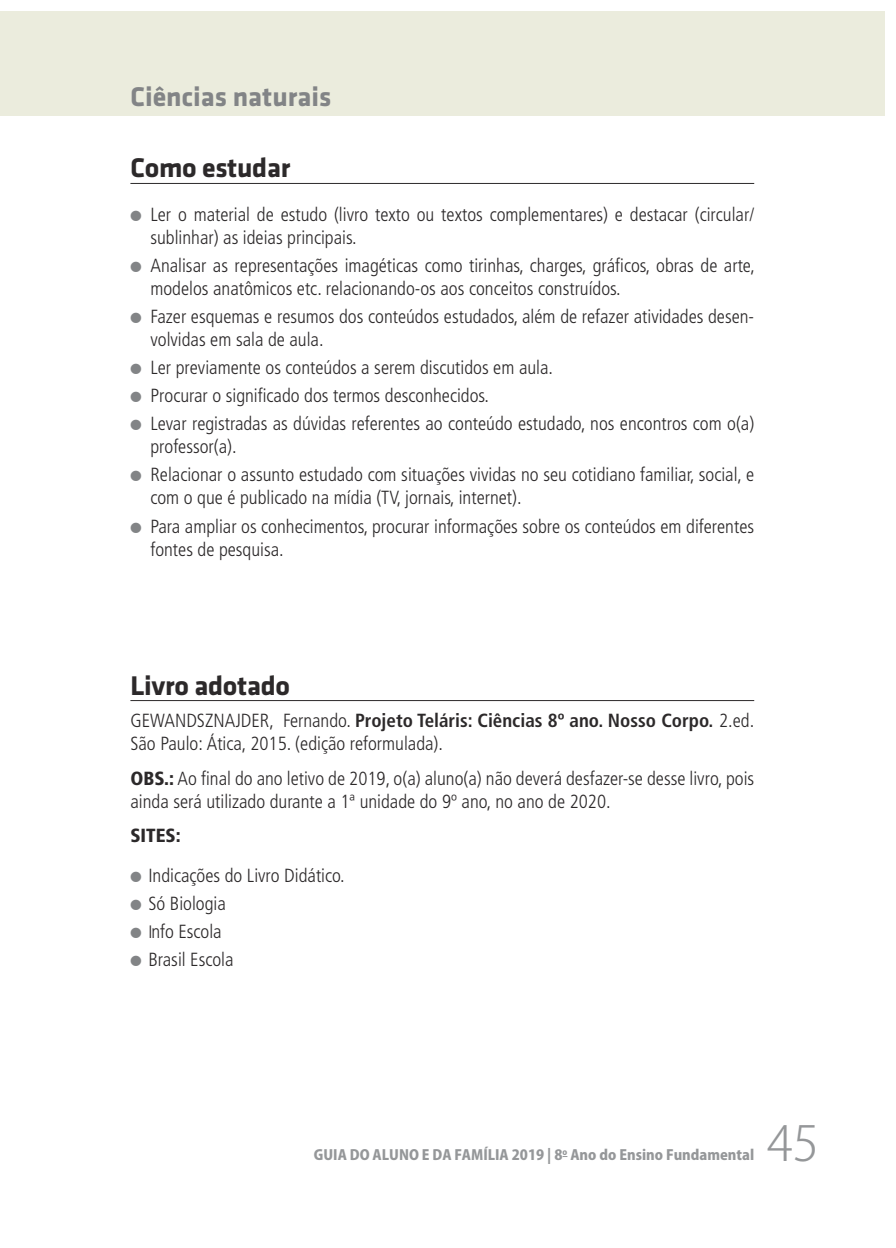
<style>
.page{position:relative;width:896px;height:1248px;background:#fff}
.page>*{position:absolute;margin:0;border:0;box-sizing:border-box;transform-origin:0 0}
.t1{font:300 48px "Koz Go Pro";color:#959799}
.t2{font:700 28px "Klavika";letter-spacing:-.01em;color:#2c292a}
.t3{font:700 28px "Klavika";color:#828486}
.t4{font:300 condensed 19px/28px "Frutiger";color:#2c292a}
.t5{font:800 14px "Koz Go Pro";color:#959799}
.s1{font-family:"Monotype Sorts";font-weight:400;font-stretch:normal;font-size:14px;color:#828486}
.s2{font-weight:700}
.s3{font-weight:900}
.s4{font-size:18px}
</style>
<div class="page">
<div style="left:0;top:11px;width:28px;height:105px;background:#ebecdd"></div>
<div style="left:28px;top:11px;width:856px;height:105px;background:#ebecdd"></div>
<hr style="left:130px;top:183px;width:624px;height:1px;background:#2c292a">
<hr style="left:130px;top:700px;width:624px;height:1px;background:#2c292a">
<h2 class="t3" style="left:130px;top:82px;width:202px">Ciências naturais</h2>
<h2 class="t2" style="left:130px;top:153px;width:161px">Como estudar</h2>
<p class="t4" style="left:150px;top:205px;width:605px;line-height:23px;text-indent:-20px"><span class="s1">l</span> Ler o material de estudo (livro texto ou textos complementares) e destacar (circular/ sublinhar) as ideias principais.</p>
<p class="t4" style="left:150px;top:256px;width:606px;line-height:23px;text-indent:-20px"><span class="s1">l</span> Analisar as representações imagéticas como tirinhas, charges, gráficos, obras de arte, modelos anatômicos etc. relacionando-os aos conceitos construídos.</p>
<p class="t4" style="left:150px;top:307px;width:605px;line-height:23px;text-indent:-20px"><span class="s1">l</span> Fazer esquemas e resumos dos conteúdos estudados, além de refazer atividades desen&shy;volvidas em sala de aula.</p>
<p class="t4" style="left:130px;top:355px;width:625px"><span class="s1">l</span> Ler previamente os conteúdos a serem discutidos em aula.<br><span class="s1">l</span> Procurar o significado dos termos desconhecidos.<br><span class="s1">l</span> Levar registradas as dúvidas referentes ao conteúdo estudado, nos encontros com o(a)</p>
<p class="t4" style="left:130px;top:434px;width:625px;text-indent:20px">professor(a).<br><span class="s1">l</span> Relacionar o assunto estudado com situações vividas no seu cotidiano familiar, social, e</p>
<p class="t4" style="left:130px;top:485px;width:625px;text-indent:20px">com o que é publicado na mídia (TV, jornais, internet).<br><span class="s1">l</span> Para ampliar os conhecimentos, procurar informações sobre os conteúdos em diferentes</p>
<p class="t4" style="left:150px;top:536px;width:135px">fontes de pesquisa.</p>
<h2 class="t2" style="left:130px;top:670px;width:161px">Livro adotado</h2>
<p class="t4" style="left:130px;top:710px;width:625px;line-height:23px">GEWANDSZNAJDER, Fernando. <span class="s2">Projeto Teláris: Ciências 8º ano. Nosso Corpo.</span> 2.ed.<br>São Paulo: Ática, 2015. (edição reformulada).</p>
<p class="t4" style="left:130px;top:768px;width:625px;line-height:23px"><span class="s3">OBS.:</span> Ao final do ano letivo de 2019, o(a) aluno(a) não deverá desfazer-se desse livro, pois ainda será utilizado durante a 1ª unidade do 9º ano, no ano de 2020.</p>
<p class="t4" style="left:130px;top:817px;width:216px;line-height:39.4px"><span class="s3">SITES:<br></span><span class="s1">l</span> Indicações do Livro Didático.</p>
<p class="t4" style="left:130px;top:890px;width:105px"><span class="s1">l</span> Só Biologia <span class="s1">l</span> <span class="s4">I</span>nfo Escola <span class="s1">l</span> Brasil Escola</p>
<p class="t5" style="left:314px;top:1145px;width:442px">GUIA DO ALUNO E DA FAMÍLIA 2019 | 8<sup>o</sup> Ano do Ensino Fundamental</p>
<h1 class="t1" style="left:766px;top:1111px;width:54px">45</h1>
</div>
